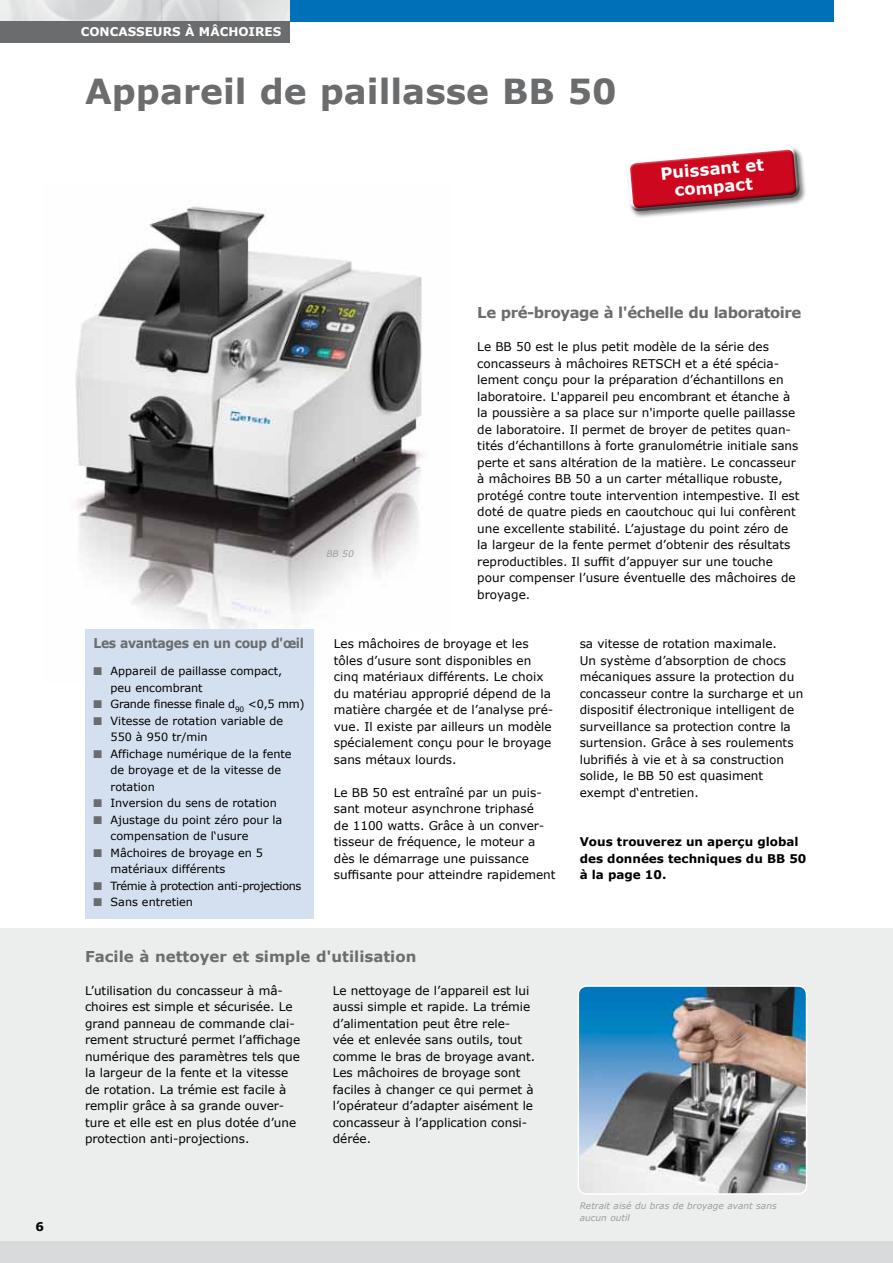
<style>
.page{position:relative;width:893px;height:1263px;background:#fff}
.page>*{position:absolute;margin:0;border:0;box-sizing:border-box;transform-origin:0 0}
.t1{font:700 34.5px "Verdana";color:#6b6c6e}
.t2{font:700 16.5px/18px "Verdana";color:#fff;text-align:center}
.t3{font:700 15px "Verdana";letter-spacing:-.03em;color:#6b6c6e}
.t4{font:700 15px "Verdana";color:#6b6c6e}
.t5{font:700 13.5px "Verdana";letter-spacing:-.03em;color:#6b6c6e;scale:.92 1}
.t6{font:12px/16.5px "Verdana";color:#000}
.t7{font:700 12px/16.5px "Verdana";color:#000}
.t8{font:700 12px "Verdana";color:#fff}
.t9{font:11.25px/16.5px "Verdana";color:#000}
.t10{font:11.25px "Verdana";letter-spacing:-.03em;color:#000}
.t11{font:11.25px "Verdana";letter-spacing:-.02em;color:#000}
.t12{font:italic 9px/12px "Verdana";color:#9c9e9f}
.s1{color:#6b6c6e}
</style>
<div class="page">
<img style="left:76px;top:206px;width:347px;height:476px">
<div style="left:0;top:929px;width:893px;height:334px;background:#eceded"></div>
<div style="left:289px;top:0;width:544px;height:21px;background:#0070b8"></div>
<img style="left:0;top:0;width:289px;height:21px">
<div style="left:0;top:21px;width:289px;height:22px;background:#6b6c6e"></div>
<div style="left:0;top:1242px;width:893px;height:21px;background:#d9dadb"></div>
<div style="left:85px;top:629px;width:228px;height:289px;background:#d4e0f0"></div>
<div style="left:332px;top:632px;width:476px;height:261px;background:#fff"></div>
<div style="left:626px;top:145px;width:181px;height:73px;background:#000;opacity:.5"></div>
<svg style="left:626px;top:145px;width:175px;height:67px"></svg>
<img style="left:578px;top:988px;width:226px;height:204px">
<div style="left:578px;top:985px;width:229px;height:210px;border:2px solid #fff;border-radius:9px"></div>
<p class="t8" style="left:81px;top:24px;width:202px">CONCASSEURS À MÂCHOIRES</p>
<h1 class="t1" style="left:85px;top:69px;width:533px">Appareil de paillasse BB 50</h1>
<h2 class="t2" style="left:660px;top:164px;width:105px;rotate:-5deg">Puissant et compact</h2>
<p class="t7" style="left:36px;top:1218px;width:10px">6</p>
<p class="t5" style="left:94px;top:635px;width:230px">Les avantages en un coup d'œil</p>
<p class="t9" style="left:111px;top:662px;width:173px;text-indent:-17px"><span class="s1">■</span> Appareil de paillasse compact, peu encombrant</p>
<p class="t11" style="left:94px;top:697px;width:213px"><span class="s1">■</span> Grande finesse finale d<sub>90</sub> &lt;0,5 mm)</p>
<p class="t9" style="left:111px;top:712px;width:174px;text-indent:-17px"><span class="s1">■</span> Vitesse de rotation variable de<br>550 à 950 tr/min</p>
<p class="t9" style="left:111px;top:745px;width:183px;text-indent:-17px"><span class="s1">■</span> Affichage numérique de la fente de broyage et de la vitesse de rotation</p>
<p class="t9" style="left:94px;top:794px;width:185px"><span class="s1">■</span> Inversion du sens de rotation</p>
<p class="t9" style="left:111px;top:811px;width:173px;text-indent:-17px"><span class="s1">■</span> Ajustage du point zéro pour la compensation de l‘usure</p>
<p class="t9" style="left:111px;top:844px;width:154px;text-indent:-17px"><span class="s1">■</span> Mâchoires de broyage en 5 matériaux différents</p>
<p class="t10" style="left:94px;top:878px;width:209px"><span class="s1">■</span> Trémie à protection anti-projections</p>
<p class="t9" style="left:94px;top:893px;width:101px"><span class="s1">■</span> Sans entretien</p>
<p class="t12" style="left:326px;top:548px;width:29px">BB 50</p>
<p class="t3" style="left:477px;top:303px;width:326px">Le pré-broyage à l'échelle du laboratoire</p>
<p class="t6" style="left:477px;top:338px;width:324px">Le BB 50 est le plus petit modèle de la série des concasseurs à mâchoires RETSCH et a été spécia&shy;lement conçu pour la préparation d’échantillons en laboratoire. L'appareil peu encombrant et étanche à la poussière a sa place sur n'importe quelle paillasse de laboratoire. Il permet de broyer de petites quan&shy;tités d’échantillons à forte granulométrie initiale sans perte et sans altération de la matière. Le concasseur à mâchoires BB 50 a un carter métallique robuste, protégé contre toute intervention intempestive. Il est doté de quatre pieds en caoutchouc qui lui confèrent une excellente stabilité. L’ajustage du point zéro de la largeur de la fente permet d’obtenir des résultats reproductibles. Il suffit d’appuyer sur une touche pour compenser l’usure éventuelle des mâchoires de broyage.</p>
<p class="t6" style="left:334px;top:635px;width:221px">Les mâchoires de broyage et les tôles d’usure sont disponibles en cinq matériaux différents. Le choix du matériau approprié dépend de la matière chargée et de l’analyse pré&shy;vue. Il existe par ailleurs un modèle spécialement conçu pour le broyage sans métaux lourds.</p>
<p class="t6" style="left:334px;top:783px;width:223px">Le BB 50 est entraîné par un puis&shy;sant moteur asynchrone triphasé<br>de 1100 watts. Grâce à un conver&shy;tisseur de fréquence, le moteur a dès le démarrage une puissance suffisante pour atteindre rapidement</p>
<p class="t6" style="left:580px;top:635px;width:225px">sa vitesse de rotation maximale.<br>Un système d’absorption de chocs mécaniques assure la protection du concasseur contre la surcharge et un dispositif électronique intelligent de surveillance sa protection contre la surtension. Grâce à ses roulements lubrifiés à vie et à sa construction solide, le BB 50 est quasiment exempt d‘entretien.</p>
<p class="t7" style="left:580px;top:833px;width:228px">Vous trouverez un aperçu global des données techniques du BB 50 à la page 10.</p>
<p class="t4" style="left:85px;top:947px;width:333px">Facile à nettoyer et simple d'utilisation</p>
<p class="t6" style="left:333px;top:981px;width:204px">Le nettoyage de l’appareil est lui aussi simple et rapide. La trémie d’alimentation peut être rele-<br>vée et enlevée sans outils, tout comme le bras de broyage avant.<br>Les mâchoires de broyage sont faciles à changer ce qui permet à l’opérateur d’adapter aisément le concasseur à l’application consi&shy;dérée.</p>
<p class="t6" style="left:85px;top:981px;width:217px">L’utilisation du concasseur à mâ&shy;choires est simple et sécurisée. Le grand panneau de commande clai&shy;rement structuré permet l’affichage numérique des paramètres tels que la largeur de la fente et la vitesse de rotation. La trémie est facile à remplir grâce à sa grande ouver&shy;ture et elle est en plus dotée d’une protection anti-projections.</p>
<p class="t12" style="left:580px;top:1199px;width:198px">Retrait aisé du bras de broyage avant sans aucun outil</p>
</div>
